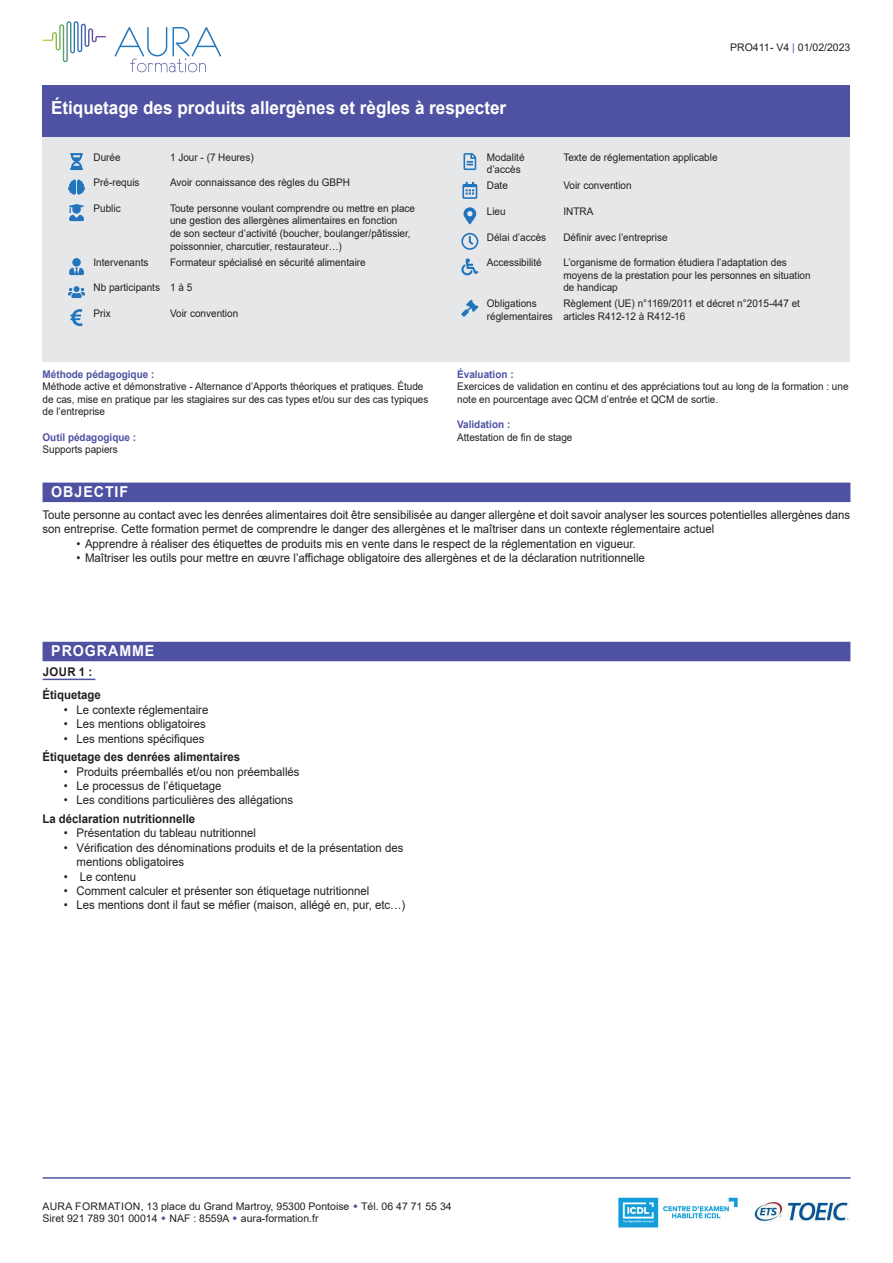
<style>
.page{position:relative;width:893px;height:1263px;background:#fff}
.page>*{position:absolute;margin:0;border:0;box-sizing:border-box;transform-origin:0 0}
.t1{font:700 18px "Arial";color:#fff;scale:.95 1}
.t2{font:700 15px "Arial";letter-spacing:.065em;color:#fff;scale:.95 1}
.t3{font:12px/14.4px "Arial";color:#231f20;scale:.95 1}
.t4{font:700 12px/23px "Arial";color:#231f20;scale:.95 1}
.t5{font:10.5px/12.6px "Arial";color:#231f20;scale:.95 1}
.t6{font:10.5px/12.6px "Arial";color:#231f20}
.t7{font:700 10.5px "Arial";color:#4f52a2;scale:.95 1}
.s1{color:#4f52a2}
</style>
<div class="page">
<hr style="left:43px;top:1177px;width:807px;height:2px;background:#4f52a2">
<div style="left:43px;top:483px;width:807px;height:19px;background:#4f52a2"></div>
<div style="left:43px;top:642px;width:807px;height:19px;background:#4f52a2"></div>
<div style="left:43px;top:136px;width:807px;height:225px;background:#e6e7e9"></div>
<img style="left:618px;top:1197px;width:120px;height:31px">
<img style="left:754px;top:1202px;width:95px;height:20px">
<svg style="left:43px;top:21px;width:63px;height:41px"></svg>
<svg style="left:115px;top:27px;width:106px;height:45px"></svg>
<div style="left:43px;top:85px;width:807px;height:51px;background:#4f52a2"></div>
<hr style="left:43px;top:679px;width:52px;height:1px;background:#4f52a2">
<svg style="left:70px;top:153px;width:13px;height:17px"></svg>
<svg style="left:68px;top:180px;width:17px;height:15px"></svg>
<svg style="left:69px;top:204px;width:15px;height:17px"></svg>
<svg style="left:69px;top:258px;width:15px;height:17px"></svg>
<svg style="left:68px;top:286px;width:17px;height:12px"></svg>
<svg style="left:70px;top:309px;width:13px;height:17px"></svg>
<svg style="left:463px;top:153px;width:13px;height:17px"></svg>
<svg style="left:462px;top:182px;width:15px;height:17px"></svg>
<svg style="left:463px;top:207px;width:13px;height:17px"></svg>
<svg style="left:461px;top:233px;width:17px;height:17px"></svg>
<svg style="left:461px;top:258px;width:17px;height:17px"></svg>
<svg style="left:461px;top:300px;width:17px;height:17px"></svg>
<h1 class="t1" style="left:51px;top:95px;width:481px">Étiquetage des produits allergènes et règles à respecter</h1>
<p class="t6" style="left:730px;top:41px;width:122px">PRO411- V4 <span class="s1">|</span> 01/02/2023</p>
<p class="t5" style="left:94px;top:151px;width:30px">Durée</p>
<p class="t5" style="left:170px;top:151px;width:90px">1 Jour - (7 Heures)</p>
<p class="t5" style="left:94px;top:176px;width:50px">Pré-requis</p>
<p class="t5" style="left:170px;top:176px;width:191px">Avoir connaissance des règles du GBPH</p>
<p class="t5" style="left:94px;top:202px;width:30px">Public</p>
<p class="t5" style="left:170px;top:202px;width:259px">Toute personne voulant comprendre ou mettre en place une gestion des allergènes alimentaires en fonction<br>de son secteur d’activité (boucher, boulanger/pâtissier, poissonnier, charcutier, restaurateur…)</p>
<p class="t5" style="left:94px;top:256px;width:59px">Intervenants</p>
<p class="t5" style="left:170px;top:256px;width:207px">Formateur spécialisé en sécurité alimentaire</p>
<p class="t5" style="left:94px;top:281px;width:105px">Nb participants 1 à 5</p>
<p class="t5" style="left:94px;top:307px;width:20px">Prix</p>
<p class="t5" style="left:170px;top:307px;width:73px">Voir convention</p>
<p class="t7" style="left:43px;top:366px;width:119px">Méthode pédagogique :</p>
<p class="t5" style="left:43px;top:380px;width:408px">Méthode active et démonstrative - Alternance d’Apports théoriques et pratiques. Étude de cas, mise en pratique par les stagiaires sur des cas types et/ou sur des cas typiques de l’entreprise</p>
<p class="t7" style="left:43px;top:429px;width:100px">Outil pédagogique :</p>
<p class="t5" style="left:43px;top:443px;width:81px">Supports papiers</p>
<h2 class="t2" style="left:51px;top:481px;width:83px">OBJECTIF</h2>
<p class="t5" style="left:487px;top:151px;width:41px">Modalité d’accès</p>
<p class="t5" style="left:563px;top:151px;width:164px">Texte de réglementation applicable</p>
<p class="t5" style="left:487px;top:179px;width:24px">Date</p>
<p class="t5" style="left:563px;top:179px;width:73px">Voir convention</p>
<p class="t5" style="left:487px;top:205px;width:21px">Lieu</p>
<p class="t5" style="left:563px;top:205px;width:33px">INTRA</p>
<p class="t5" style="left:487px;top:230px;width:64px">Délai d’accès</p>
<p class="t5" style="left:563px;top:230px;width:111px">Définir avec l’entreprise</p>
<p class="t5" style="left:487px;top:256px;width:59px">Accessibilité</p>
<p class="t5" style="left:563px;top:256px;width:262px">L’organisme de formation étudiera l’adaptation des moyens de la prestation pour les personnes en situation de handicap</p>
<p class="t5" style="left:487px;top:297px;width:71px">Obligations réglementaires</p>
<p class="t5" style="left:563px;top:297px;width:251px">Règlement (UE) n°1169/2011 et décret n°2015-447 et articles R412-12 à R412-16</p>
<p class="t7" style="left:457px;top:366px;width:61px">Évaluation :</p>
<p class="t5" style="left:457px;top:380px;width:414px">Exercices de validation en continu et des appréciations tout au long de la formation : une note en pourcentage avec QCM d’entrée et QCM de sortie.</p>
<p class="t7" style="left:457px;top:417px;width:58px">Validation :</p>
<p class="t5" style="left:457px;top:431px;width:123px">Attestation de fin de stage</p>
<p class="t3" style="left:43px;top:507px;width:852px">Toute personne au contact avec les denrées alimentaires doit être sensibilisée au danger allergène et doit savoir analyser les sources potentielles allergènes dans son entreprise. Cette formation permet de comprendre le danger des allergènes et le maîtriser dans un contexte réglementaire actuel</p>
<p class="t3" style="left:77px;top:536px;width:590px">• Apprendre à réaliser des étiquettes de produits mis en vente dans le respect de la réglementation en vigueur.</p>
<p class="t3" style="left:77px;top:551px;width:600px">• Maîtriser les outils pour mettre en œuvre l’affichage obligatoire des allergènes et de la déclaration nutritionnelle</p>
<h2 class="t2" style="left:51px;top:640px;width:110px">PROGRAMME</h2>
<p class="t4" style="left:43px;top:661px;width:63px">JOUR 1 :<br>Étiquetage</p>
<p class="t3" style="left:64px;top:702px;width:154px">• Le contexte réglementaire</p>
<p class="t3" style="left:64px;top:717px;width:151px">• Les mentions obligatoires</p>
<p class="t3" style="left:64px;top:731px;width:150px">• Les mentions spécifiques</p>
<p class="t4" style="left:43px;top:745px;width:210px">Étiquetage des denrées alimentaires</p>
<p class="t3" style="left:64px;top:764px;width:250px">• Produits préemballés et/ou non préemballés</p>
<p class="t3" style="left:64px;top:778px;width:168px">• Le processus de l’étiquetage</p>
<p class="t3" style="left:64px;top:793px;width:243px">• Les conditions particulières des allégations</p>
<p class="t4" style="left:43px;top:807px;width:162px">La déclaration nutritionnelle</p>
<p class="t3" style="left:64px;top:826px;width:204px">• Présentation du tableau nutritionnel</p>
<p class="t3" style="left:77px;top:840px;width:346px;text-indent:-13px">• Vérification des dénominations produits et de la présentation des mentions obligatoires</p>
<p class="t3" style="left:64px;top:869px;width:78px">• Le contenu</p>
<p class="t3" style="left:64px;top:883px;width:323px">• Comment calculer et présenter son étiquetage nutritionnel</p>
<p class="t3" style="left:64px;top:898px;width:361px">• Les mentions dont il faut se méfier (maison, allégé en, pur, etc…)</p>
<p class="t6" style="left:43px;top:1200px;width:411px">AURA FORMATION, 13 place du Grand Martroy, 95300 Pontoise Tél. 06 47 71 55 34<br>Siret 921 789 301 00014 NAF : 8559A aura-formation.fr</p>
</div>
